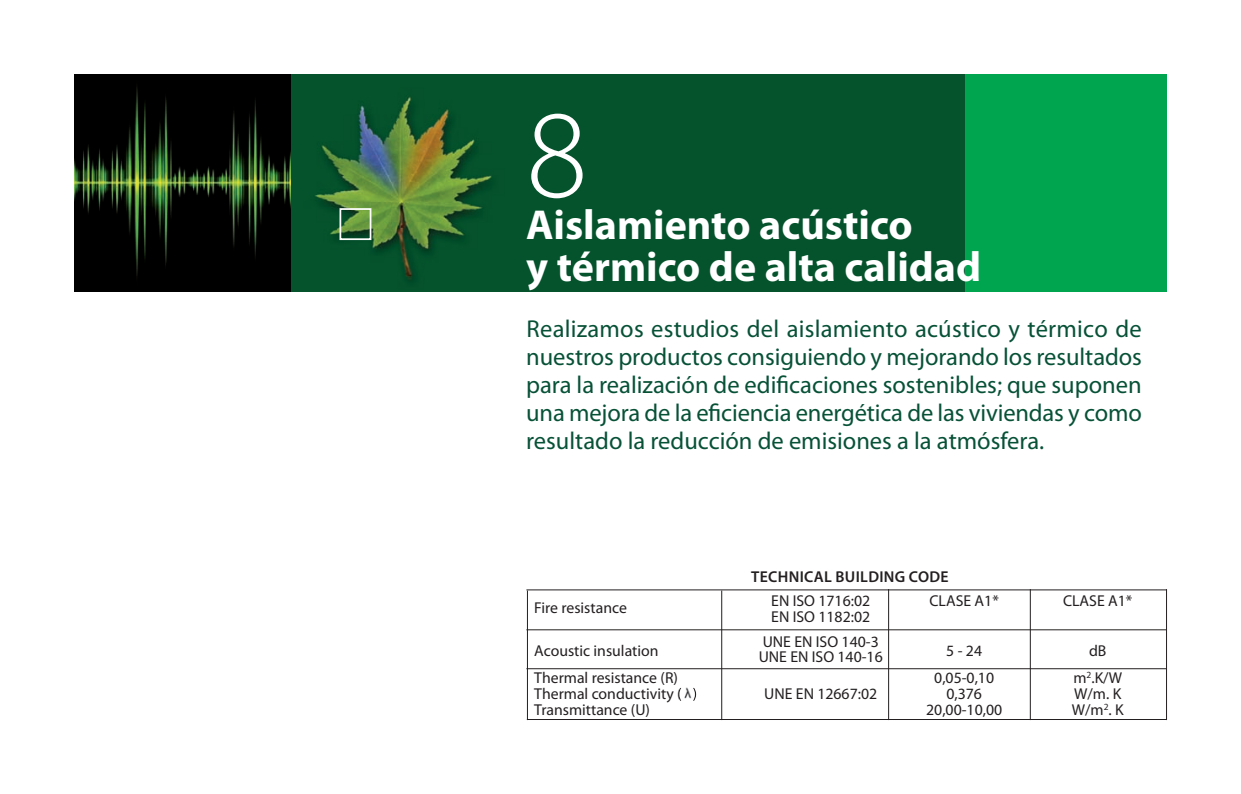
<style>
.page{position:relative;width:1241px;height:794px;background:#fff}
.page>*{position:absolute;margin:0;border:0;box-sizing:border-box;transform-origin:0 0}
.t1{font:300 126px "Myriad Pro";color:#fff}
.t2{font:700 42px/42px "Myriad Pro";color:#fff}
.t3{font:24.5px/28px "Myriad Pro";color:#075137;text-align:justify}
.t4{font:15.75px "Myriad Pro";color:#231f20}
.t5{font:600 15.75px "Myriad Pro";letter-spacing:.02em;color:#231f20}
</style>
<div class="page">
<img style="left:74px;top:74px;width:891px;height:217px">
<div style="left:965px;top:74px;width:201px;height:217px;background:#00a54f"></div>
<div style="left:339px;top:208px;width:32px;height:32px;border:2px solid #fff"></div>
<hr style="left:526px;top:589px;width:640px;height:1px;background:#231f20">
<hr style="left:526px;top:629px;width:640px;height:1px;background:#231f20">
<hr style="left:526px;top:668px;width:640px;height:1px;background:#231f20">
<hr style="left:527px;top:719px;width:639px;height:1px;background:#231f20">
<img style="left:679px;top:687px;width:15px;height:14px">
<svg style="left:693px;top:688px;width:3px;height:13px"></svg>
<hr style="left:721px;top:590px;width:1px;height:130px;background:#231f20">
<hr style="left:527px;top:590px;width:1px;height:130px;background:#231f20">
<hr style="left:1029px;top:589px;width:1px;height:131px;background:#231f20">
<hr style="left:1165px;top:589px;width:1px;height:131px;background:#231f20">
<hr style="left:888px;top:589px;width:1px;height:131px;background:#231f20">
<p class="t1" style="left:526px;top:107px;width:63px">8</p>
<p class="t2" style="left:526px;top:207px;width:456px">Aislamiento acústico<br>y térmico de alta calidad</p>
<p class="t3" style="left:526px;top:317px;width:617px">Realizamos estudios del aislamiento acústico y térmico de nuestros productos consiguiendo y mejorando los resultados para la realización de edificaciones sostenibles; que suponen una mejora de la eficiencia energética de las viviendas y como resultado la reducción de emisiones a la atmósfera.</p>
<p class="t4" style="left:534px;top:602px;width:94px">Fire resistance</p>
<p class="t4" style="left:534px;top:644px;width:126px">Acoustic insulation</p>
<p class="t5" style="left:751px;top:570px;width:199px">TECHNICAL BUILDING CODE</p>
<p class="t4" style="left:771px;top:595px;width:100px">EN ISO 1716:02</p>
<p class="t4" style="left:929px;top:595px;width:71px">CLASE A1*</p>
<p class="t4" style="left:1062px;top:595px;width:71px">CLASE A1*</p>
<p class="t4" style="left:771px;top:611px;width:100px">EN ISO 1182:02</p>
<p class="t4" style="left:762px;top:635px;width:117px">UNE EN ISO 140-3</p>
<p class="t4" style="left:758px;top:651px;width:126px">UNE EN ISO 140-16</p>
<p class="t4" style="left:946px;top:644px;width:37px">5 - 24</p>
<p class="t4" style="left:1088px;top:644px;width:19px">dB</p>
<p class="t4" style="left:534px;top:672px;width:145px">Thermal resistance (R)</p>
<p class="t4" style="left:934px;top:672px;width:61px">0,05-0,10</p>
<p class="t4" style="left:1073px;top:672px;width:50px">m<sup>2</sup>.K/W</p>
<p class="t4" style="left:534px;top:687px;width:164px">Thermal conductivity ( )</p>
<p class="t4" style="left:764px;top:687px;width:114px">UNE EN 12667:02</p>
<p class="t4" style="left:946px;top:687px;width:37px">0,376</p>
<p class="t4" style="left:1074px;top:687px;width:48px">W/m. K</p>
<p class="t4" style="left:534px;top:703px;width:117px">Transmittance (U)</p>
<p class="t4" style="left:926px;top:703px;width:77px">20,00-10,00</p>
<p class="t4" style="left:1071px;top:703px;width:53px">W/m<sup>2</sup>. K</p>
</div>
